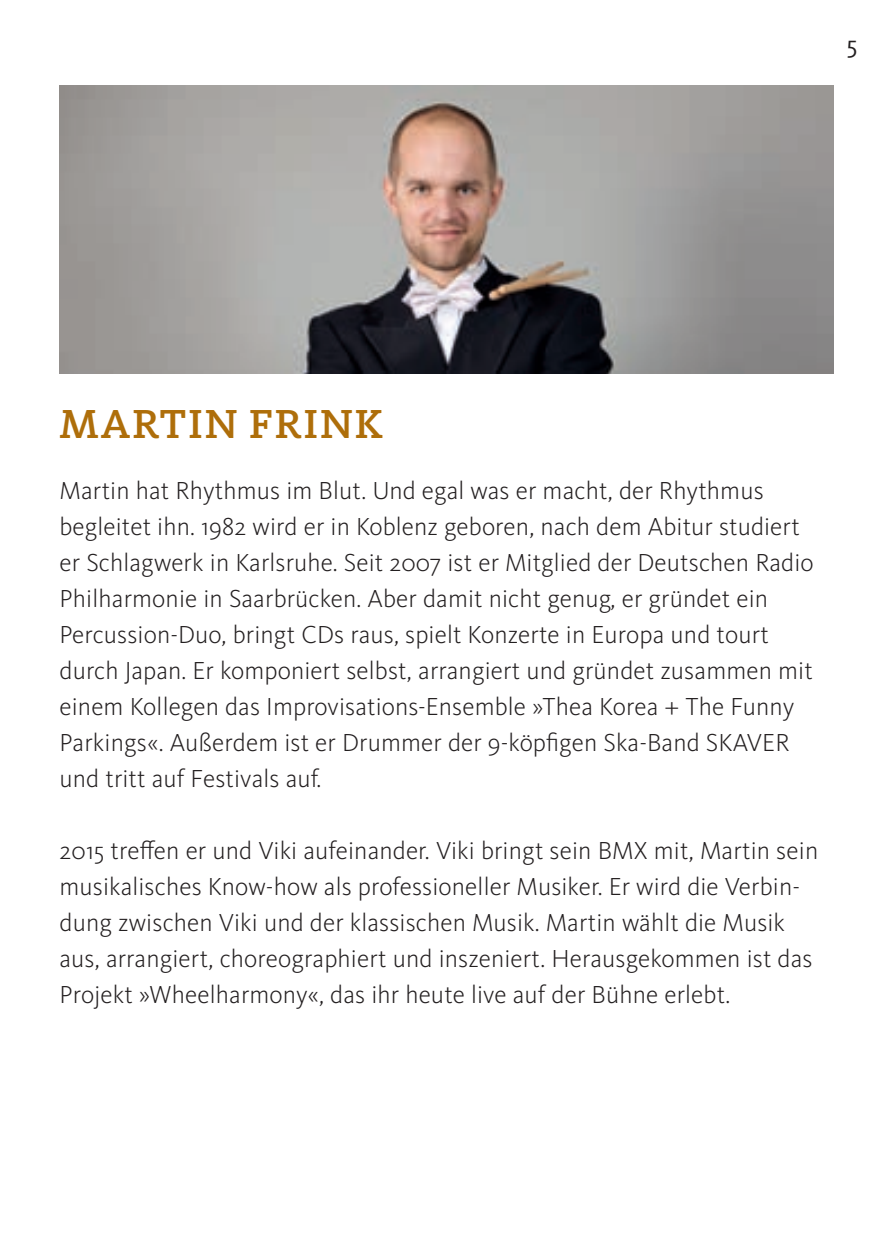
<style>
.page{position:relative;width:893px;height:1259px;background:#fff}
.page>*{position:absolute;margin:0;border:0;box-sizing:border-box;transform-origin:0 0}
.t1{font:500 42px "WDR Slab";letter-spacing:.05em;color:#ae6e0a}
.t2{font:300 25.5px/36px "WDR Sans";letter-spacing:.005em;color:#231f20}
.t3{font:25.5px "WDR Slab";color:#231f20}
</style>
<div class="page">
<img style="left:60px;top:85px;width:773px;height:288px">
<p class="t3" style="left:847px;top:30px;width:12px">5</p>
<h1 class="t1" style="left:60px;top:399px;width:325px">MARTIN FRINK</h1>
<p class="t2" style="left:60px;top:472px;width:756px">Martin hat Rhythmus im Blut. Und egal was er macht, der Rhythmus begleitet ihn. 1982 wird er in Koblenz geboren, nach dem Abitur studiert er Schlagwerk in Karlsruhe. Seit 2007 ist er Mitglied der Deutschen Radio Philharmonie in Saarbrücken. Aber damit nicht genug, er gründet ein Percussion-Duo, bringt CDs raus, spielt Konzerte in Europa und tourt durch Japan. Er komponiert selbst, arrangiert und gründet zusammen mit einem Kollegen das Improvisations-Ensemble »Thea Korea + The Funny Parkings«. Außerdem ist er Drummer der 9-köpfigen Ska-Band SKAVER und tritt auf Festivals auf.</p>
<p class="t2" style="left:60px;top:833px;width:760px">2015 treffen er und Viki aufeinander. Viki bringt sein BMX mit, Martin sein musikalisches Know-how als professioneller Musiker. Er wird die Verbin&shy;dung zwischen Viki und der klassischen Musik. Martin wählt die Musik aus, arrangiert, choreographiert und inszeniert. Herausgekommen ist das Projekt »Wheelharmony«, das ihr heute live auf der Bühne erlebt.</p>
</div>
